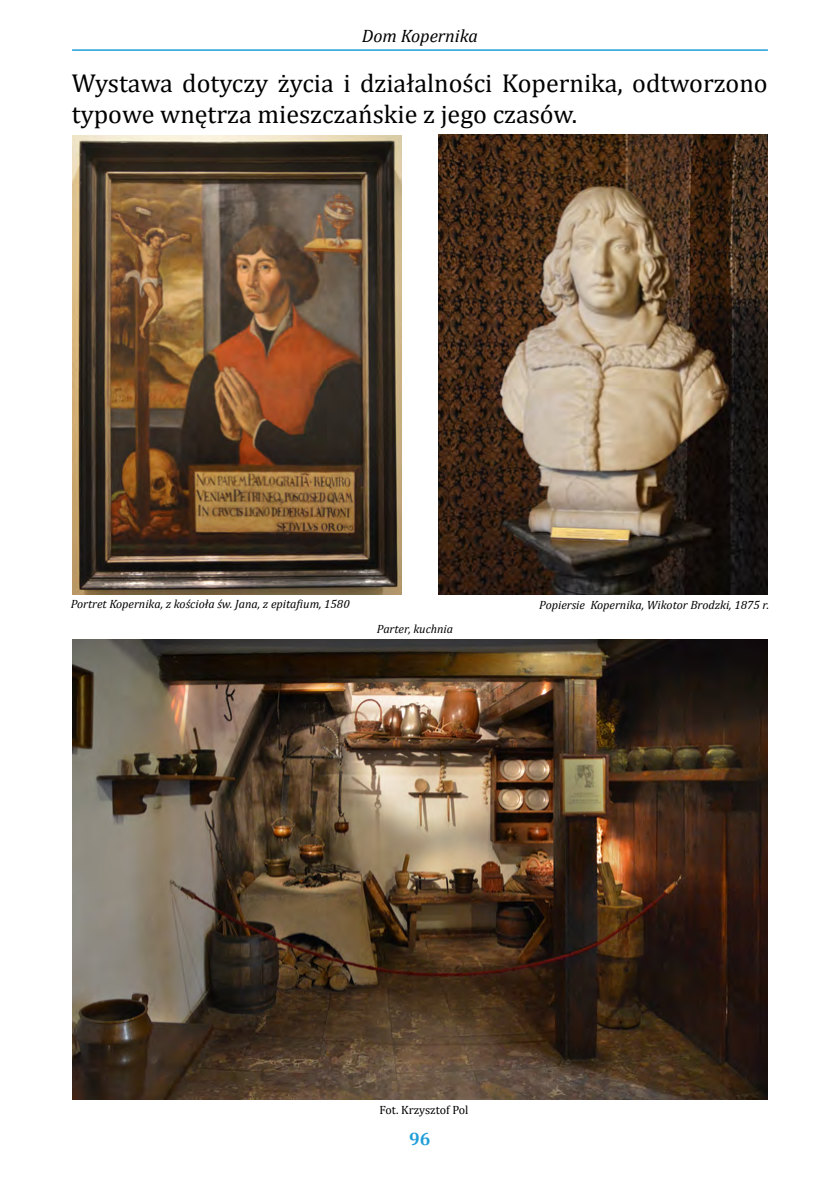
<style>
.page{position:relative;width:840px;height:1191px;background:#fff}
.page>*{position:absolute;margin:0;border:0;box-sizing:border-box;transform-origin:0 0}
.t1{font:26px/31.2px "Cambria";color:#000}
.t2{font:italic 18px "Cambria";color:#000}
.t3{font:700 18px "Cambria";color:#209fd9}
.t4{font:italic 12px "Cambria";color:#000}
.t5{font:12px "Cambria";color:#000}
</style>
<div class="page">
<hr style="left:72px;top:49px;width:695px;height:2px;background:#209fd9">
<img style="left:72px;top:639px;width:695px;height:460px">
<img style="left:72px;top:135px;width:329px;height:459px">
<img style="left:438px;top:135px;width:329px;height:459px">
<h2 class="t2" style="left:361px;top:24px;width:118px">Dom Kopernika</h2>
<h1 class="t1" style="left:72px;top:68px;width:697px">Wystawa dotyczy życia i działalności Kopernika, odtworzono typowe wnętrza mieszczańskie z jego czasów.</h1>
<p class="t4" style="left:71px;top:596px;width:280px">Portret Kopernika, z kościoła św. Jana, z epitafium, 1580</p>
<p class="t4" style="left:376px;top:620px;width:78px">Parter, kuchnia</p>
<p class="t4" style="left:539px;top:596px;width:231px">Popiersie Kopernika, Wikotor Brodzki, 1875 r.</p>
<p class="t5" style="left:379px;top:1103px;width:90px">Fot. Krzysztof Pol</p>
<h2 class="t3" style="left:409px;top:1126px;width:23px">96</h2>
</div>
